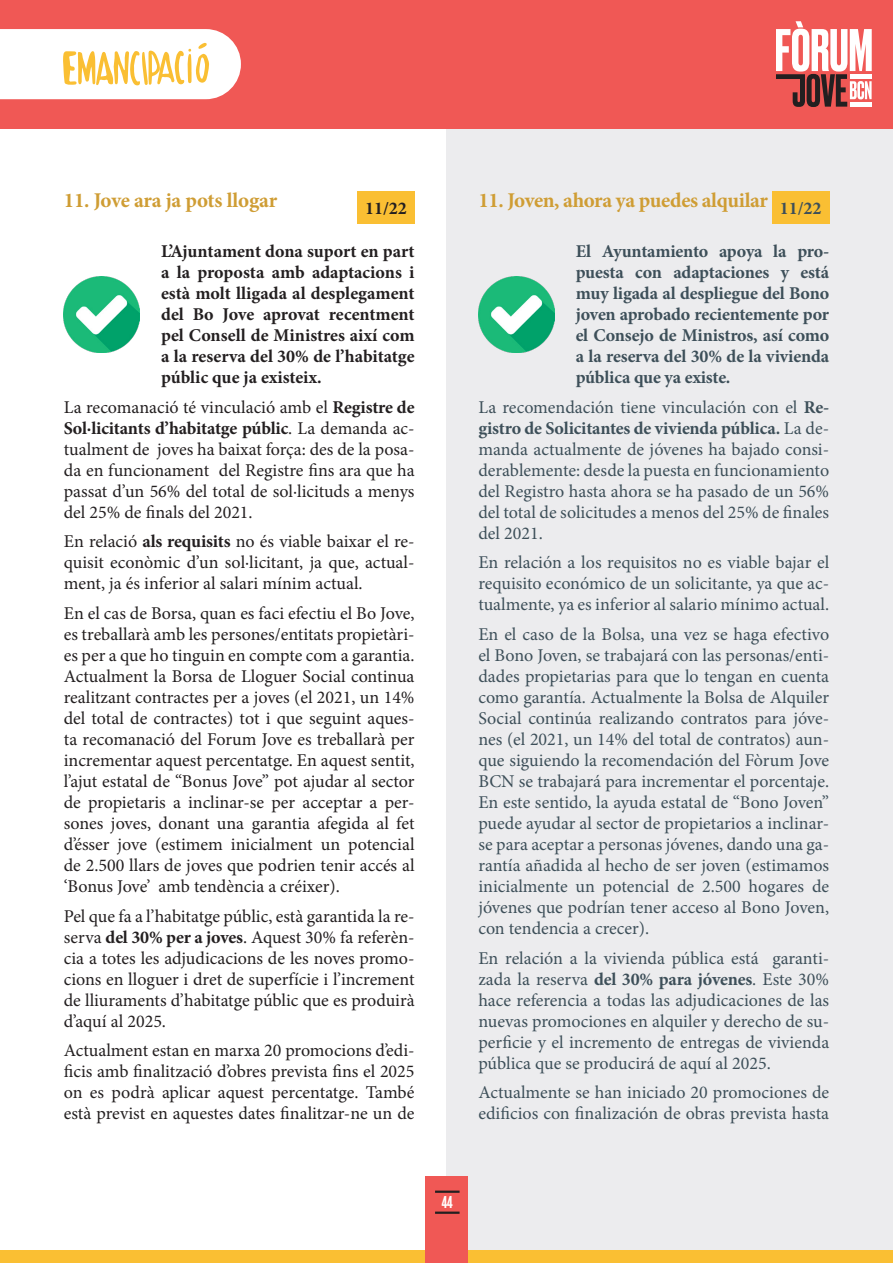
<style>
.page{position:relative;width:893px;height:1263px;background:#fff}
.page>*{position:absolute;margin:0;border:0;box-sizing:border-box;transform-origin:0 0}
.Subtitol_Text_-_Copi{font:700 21px "Minion Pro";letter-spacing:-.015em;color:#cf9d34}
.Text_Base__Català{font:18px/21px "Minion Pro";color:#231f20;text-align:justify}
.Text_Base__Castellà{font:18px/21px "Minion Pro";color:#3d4f59;text-align:justify}
.Text_Base__Català-2{font:700 18px/21px "Minion Pro";color:#231f20;text-align:justify}
.Text_Base__Castellà-2{font:700 18px/21px "Minion Pro";letter-spacing:-.01em;color:#3d4f59;text-align:justify}
.Index2{font:700 18px "Minion Pro";color:#231f20}
.Index2-2{font:700 18px "Minion Pro";color:#3d4f59}
.t1{font:15px "My Font";color:#fff}
.s1{font-weight:700}
</style>
<div class="page">
<div style="left:446px;top:0;width:447px;height:1263px;background:#ececee"></div>
<div style="left:0;top:0;width:893px;height:128px;background:#f05855"></div>
<div style="left:0;top:1250px;width:893px;height:13px;background:#fabf33"></div>
<svg style="left:776px;top:21px;width:96px;height:86px"></svg>
<div style="left:850px;top:102px;width:21px;height:5px;background:#fff"></div>
<div style="left:850px;top:74px;width:21px;height:5px;background:#fff"></div>
<svg style="left:0;top:29px;width:241px;height:70px;background:#fdf0dc"></svg>
<img style="left:64px;top:276px;width:76px;height:76px">
<img style="left:478px;top:276px;width:76px;height:76px">
<div style="left:357px;top:191px;width:58px;height:33px;background:#fabf33"></div>
<div style="left:772px;top:191px;width:57px;height:33px;background:#fabf33"></div>
<div style="left:425px;top:1176px;width:43px;height:87px;background:#f05855"></div>
<hr style="left:435px;top:1211px;width:25px;height:3px;background:#231f20">
<hr style="left:435px;top:1190px;width:25px;height:3px;background:#231f20">
<p class="Subtitol_Text_-_Copi" style="left:64px;top:185px;width:215px">11. Jove ara ja pots llogar</p>
<p class="Text_Base__Català-2" style="left:161px;top:241px;width:255px">L’Ajuntament dona suport en part a la proposta amb adaptacions i està molt lligada al desplegament del Bo Jove aprovat recentment pel Consell de Ministres així com a la reserva del 30% de l’habitatge públic que ja existeix.</p>
<p class="Text_Base__Català" style="left:64px;top:397px;width:352px">La recomanació té vinculació amb el <span class="s1">Registre de Sol·licitants d’habitatge públic</span>. La demanda ac&shy;tualment de joves ha baixat força: des de la posa&shy;da en funcionament del Registre fins ara que ha passat d’un 56% del total de sol·licituds a menys del 25% de finals del 2021.</p>
<p class="Text_Base__Català" style="left:64px;top:531px;width:352px">En relació <span class="s1">als requisits</span> no és viable baixar el re&shy;quisit econòmic d’un sol·licitant, ja que, actual&shy;ment, ja és inferior al salari mínim actual.</p>
<p class="Text_Base__Català" style="left:64px;top:603px;width:352px">En el cas de Borsa, quan es faci efectiu el Bo Jove, es treballarà amb les persones/entitats propietàri&shy;es per a que ho tinguin en compte com a garantia.<br>Actualment la Borsa de Lloguer Social continua realitzant contractes per a joves (el 2021, un 14% del total de contractes) tot i que seguint aques&shy;ta recomanació del Forum Jove es treballarà per incrementar aquest percentatge. En aquest sentit, l’ajut estatal de “Bonus Jove” pot ajudar al sector de propietaris a inclinar-se per acceptar a per&shy;sones joves, donant una garantia afegida al fet d’ésser jove (estimem inicialment un potencial de 2.500 llars de joves que podrien tenir accés al ‘Bonus Jove’ amb tendència a créixer).</p>
<p class="Text_Base__Català" style="left:64px;top:905px;width:352px">Pel que fa a l’habitatge públic, està garantida la re&shy;serva <span class="s1">del 30% per a joves</span>. Aquest 30% fa referèn&shy;cia a totes les adjudicacions de les noves promo&shy;cions en lloguer i dret de superfície i l’increment de lliuraments d’habitatge públic que es produirà d’aquí al 2025.</p>
<p class="Text_Base__Català" style="left:64px;top:1040px;width:352px">Actualment estan en marxa 20 promocions d’edi&shy;ficis amb finalització d’obres prevista fins el 2025 on es podrà aplicar aquest percentatge. També està previst en aquestes dates finalitzar-ne un de</p>
<p class="Subtitol_Text_-_Copi" style="left:478px;top:185px;width:291px">11. Joven, ahora ya puedes alquilar</p>
<p class="Text_Base__Castellà-2" style="left:576px;top:241px;width:255px">El Ayuntamiento apoya la pro&shy;puesta con adaptaciones y está muy ligada al despliegue del Bono joven aprobado recientemente por el Consejo de Ministros, así como a la reserva del 30% de la vivienda pública que ya existe.</p>
<p class="Text_Base__Castellà" style="left:478px;top:397px;width:352px">La recomendación tiene vinculación con el <span class="s1">Re&shy;gistro de Solicitantes de vivienda pública.</span> La de&shy;manda actualmente de jóvenes ha bajado consi&shy;derablemente: desde la puesta en funcionamiento del Registro hasta ahora se ha pasado de un 56% del total de solicitudes a menos del 25% de finales del 2021.</p>
<p class="Text_Base__Castellà" style="left:478px;top:552px;width:352px">En relación a los requisitos no es viable bajar el requisito económico de un solicitante, ya que ac&shy;tualmente, ya es inferior al salario mínimo actual.</p>
<p class="Text_Base__Castellà" style="left:478px;top:624px;width:352px">En el caso de la Bolsa, una vez se haga efectivo el Bono Joven, se trabajará con las personas/enti&shy;dades propietarias para que lo tengan en cuenta como garantía. Actualmente la Bolsa de Alquiler Social continúa realizando contratos para jóve&shy;nes (el 2021, un 14% del total de contratos) aun&shy;que siguiendo la recomendación del Fòrum Jove BCN se trabajará para incrementar el porcentaje.<br>En este sentido, la ayuda estatal de “Bono Joven” puede ayudar al sector de propietarios a inclinar&shy;se para aceptar a personas jóvenes, dando una ga&shy;rantía añadida al hecho de ser joven (estimamos inicialmente un potencial de 2.500 hogares de jóvenes que podrían tener acceso al Bono Joven, con tendencia a crecer).</p>
<p class="Text_Base__Castellà" style="left:478px;top:947px;width:352px">En relación a la vivienda pública está garanti&shy;zada la reserva <span class="s1">del 30% para jóvenes</span>. Este 30% hace referencia a todas las adjudicaciones de las nuevas promociones en alquiler y derecho de su&shy;perficie y el incremento de entregas de vivienda pública que se producirá de aquí al 2025.</p>
<p class="Text_Base__Castellà" style="left:478px;top:1082px;width:352px">Actualmente se han iniciado 20 promociones de edificios con finalización de obras prevista hasta</p>
<p class="Index2" style="left:365px;top:196px;width:43px">11/22</p>
<p class="Index2-2" style="left:780px;top:196px;width:43px">11/22</p>
<p class="t1" style="left:442px;top:1193px;width:13px">44</p>
</div>
